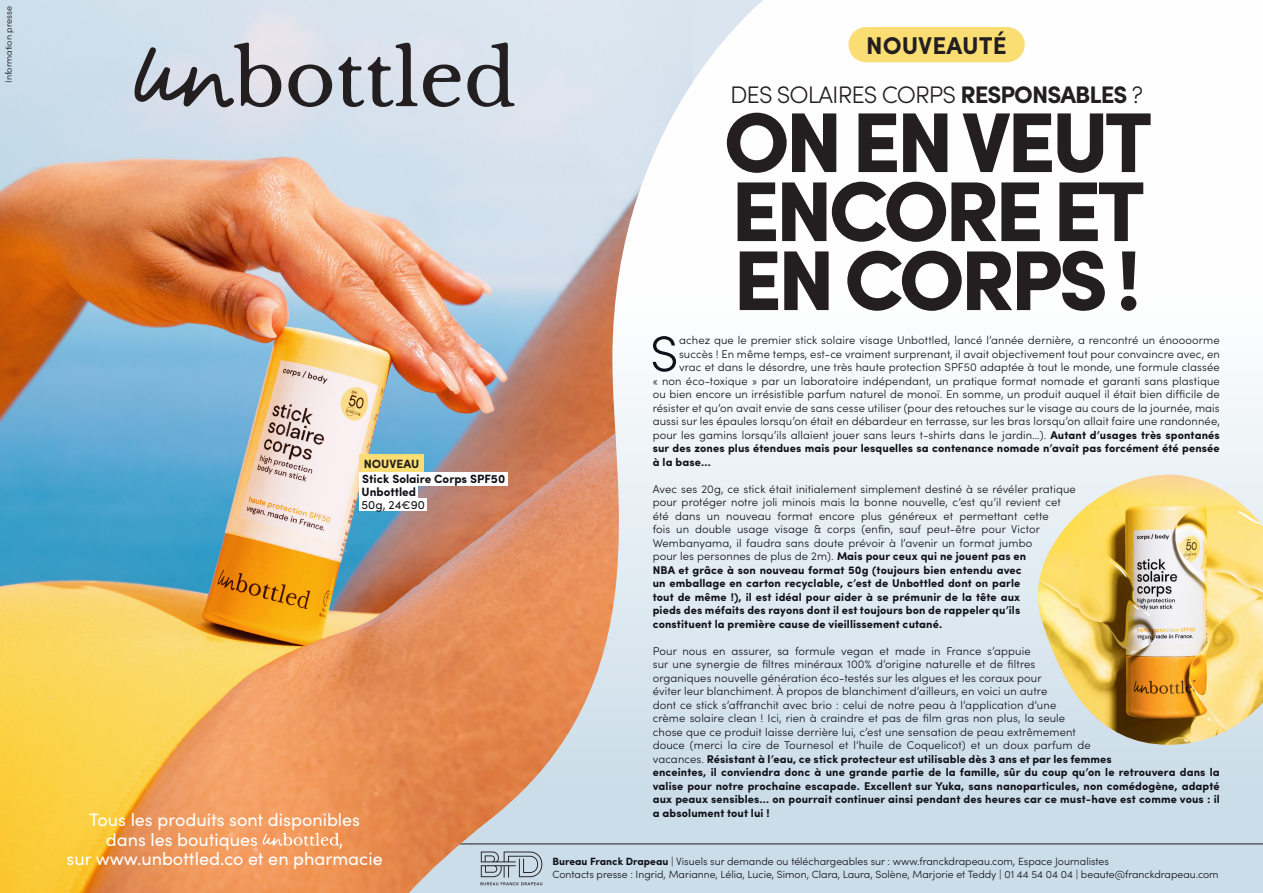
<style>
.page{position:relative;width:1263px;height:893px;background:#fff}
.page>*{position:absolute;margin:0;border:0;box-sizing:border-box;transform-origin:0 0}
.t1{font:900 85.05px/69px "Sofia Pro";letter-spacing:-.055em;color:#231f20;text-align:justify}
.t2{font:300 50.4px "Sofia Pro";color:#111018}
.t3{font:700 24.3px "Sofia Pro";color:#231f20}
.t4{font:300 24px "Sofia Pro";letter-spacing:-.04em;color:#231f20}
.t5{font:18px/19.5px "Sofia Pro";color:#fff}
.t6{font:700 12px "Sofia Pro";color:#111018}
.t7{font:12px "Sofia Pro";color:#111018}
.t8{font:700 12px "Sofia Pro";color:#231f20}
.t9{font:300 11.25px/13.5px "Sofia Pro";letter-spacing:.01em;color:#111018}
.t10{font:700 11.25px "Sofia Pro";letter-spacing:.01em;color:#111018}
.t11{font:300 10.5px "Sofia Pro";color:#111018}
.t12{font:300 9px "Sofia Pro";color:#111018}
.s1{font-weight:700}
</style>
<div class="page">
<div style="left:349px;top:0;width:914px;height:893px;background:linear-gradient(to bottom,#fff,#c9dbe8)"></div>
<hr style="left:420px;top:843px;width:843px;height:1px;background:#231f20">
<svg style="left:692px;top:0;width:84px;height:893px"></svg>
<img style="left:0;top:0;width:692px;height:893px">
<div style="left:848px;top:27px;width:177px;height:35px;background:#fade73;border-radius:18px"></div>
<svg style="left:134px;top:41px;width:381px;height:69px;background:#aaaeb6"></svg>
<svg style="left:480px;top:851px;width:62px;height:34px;background:#a9b6c0"></svg>
<svg style="left:1021px;top:475px;width:15px;height:270px;background:#dde8f0"></svg>
<img style="left:1036px;top:475px;width:227px;height:270px">
<svg style="left:263px;top:832px;width:76px;height:14px"></svg>
<div style="left:359px;top:454px;width:65px;height:18px;background:#fade73"></div>
<div style="left:359px;top:472px;width:149px;height:13px;background:#fff"></div>
<div style="left:359px;top:485px;width:59px;height:13px;background:#fff"></div>
<div style="left:359px;top:498px;width:68px;height:13px;background:#fff"></div>
<p class="t12" style="left:2px;top:83px;width:78px;rotate:-90deg">Information presse</p>
<p class="t8" style="left:364px;top:454px;width:57px">NOUVEAU</p>
<p class="t6" style="left:362px;top:470px;width:145px">Stick Solaire Corps SPF50</p>
<p class="t6" style="left:362px;top:483px;width:56px">Unbottled</p>
<p class="t7" style="left:362px;top:496px;width:65px">50g, 24€90</p>
<p class="t5" style="left:106px;top:809px;width:256px;text-indent:-17px">Tous les produits sont disponibles dans les boutiques</p>
<p class="t5" style="left:67px;top:829px;width:318px;text-indent:273px">,<br>sur www.unbottled.co et en pharmacie</p>
<h3 class="t3" style="left:866px;top:27px;width:142px">NOUVEAUTÉ</h3>
<p class="t4" style="left:730px;top:77px;width:414px">DES SOLAIRES CORPS <span class="s1">RESPONSABLES</span> ?</p>
<p class="t1" style="left:723px;top:100px;width:430px">ON EN VEUT ENCORE ET EN CORPS !</p>
<p class="t2" style="left:650px;top:317px;width:30px">S</p>
<p class="t9" style="left:679px;top:333px;width:542px">achez que le premier stick solaire visage Unbottled, lancé l’année dernière, a rencontré un énoooorme</p>
<p class="t9" style="left:679px;top:346px;width:542px">succès ! En même temps, est-ce vraiment surprenant, il avait objectivement tout pour convaincre avec, en</p>
<p class="t9" style="left:679px;top:360px;width:542px">vrac et dans le désordre, une très haute protection SPF50 adaptée à tout le monde, une formule classée</p>
<p class="t9" style="left:653px;top:373px;width:569px">« non éco-toxique » par un laboratoire indépendant, un pratique format nomade et garanti sans plastique</p>
<p class="t9" style="left:653px;top:387px;width:569px">ou bien encore un irrésistible parfum naturel de monoï. En somme, un produit auquel il était bien difficile de</p>
<p class="t9" style="left:653px;top:400px;width:568px">résister et qu’on avait envie de sans cesse utiliser (pour des retouches sur le visage au cours de la journée, mais</p>
<p class="t9" style="left:653px;top:414px;width:569px">aussi sur les épaules lorsqu’on était en débardeur en terrasse, sur les bras lorsqu’on allait faire une randonnée,</p>
<p class="t9" style="left:653px;top:427px;width:569px">pour les gamins lorsqu’ils allaient jouer sans leurs t-shirts dans le jardin…). <span class="s1">Autant d’usages très spontanés</span></p>
<p class="t10" style="left:653px;top:440px;width:568px">sur des zones plus étendues mais pour lesquelles sa contenance nomade n’avait pas forcément été pensée</p>
<p class="t10" style="left:653px;top:453px;width:60px">à la base…</p>
<p class="t9" style="left:653px;top:481px;width:425px">Avec ses 20g, ce stick était initialement simplement destiné à se révéler pratique pour protéger notre joli minois mais la bonne nouvelle, c’est qu’il revient cet été dans un nouveau format encore plus généreux et permettant cette<br>fois un double usage visage &amp; corps (enfin, sauf peut-être pour Victor Wembanyama, il faudra sans doute prévoir à l’avenir un format jumbo<br>pour les personnes de plus de 2m). <span class="s1">Mais pour ceux qui ne jouent pas en<br>NBA et grâce à son nouveau format 50g (toujours bien entendu avec<br>un emballage en carton recyclable, c’est de Unbottled dont on parle<br>tout de même !), il est idéal pour aider à se prémunir de la tête aux<br>pieds des méfaits des rayons dont il est toujours bon de rappeler qu’ils constituent la première cause de vieillissement cutané.</span></p>
<p class="t9" style="left:653px;top:643px;width:569px">Pour nous en assurer, sa formule vegan et made in France s’appuie<br>sur une synergie de filtres minéraux 100% d’origine naturelle et de filtres<br>organiques nouvelle génération éco-testés sur les algues et les coraux pour<br>éviter leur blanchiment. À propos de blanchiment d’ailleurs, en voici un autre<br>dont ce stick s’affranchit avec brio : celui de notre peau à l’application d’une<br>crème solaire clean ! Ici, rien à craindre et pas de film gras non plus, la seule<br>chose que ce produit laisse derrière lui, c’est une sensation de peau extrêmement<br>douce (merci la cire de Tournesol et l’huile de Coquelicot) et un doux parfum de<br>vacances. <span class="s1">Résistant à l’eau, ce stick protecteur est utilisable dès 3 ans et par les femmes<br>enceintes, il conviendra donc à une grande partie de la famille, sûr du coup qu’on le retrouvera dans la valise pour notre prochaine escapade. Excellent sur Yuka, sans nanoparticules, non comédogène, adapté aux peaux sensibles… on pourrait continuer ainsi pendant des heures car ce must-have est comme vous : il a absolument tout lui !</span></p>
<p class="t11" style="left:552px;top:853px;width:558px"><span class="s1">Bureau Franck Drapeau</span> | Visuels sur demande ou téléchargeables sur : www.franckdrapeau.com, Espace Journalistes</p>
<p class="t11" style="left:552px;top:867px;width:668px">Contacts presse : Ingrid, Marianne, Lélia, Lucie, Simon, Clara, Laura, Solène, Marjorie et Teddy | 01 44 54 04 04 | beaute@franckdrapeau.com</p>
</div>
